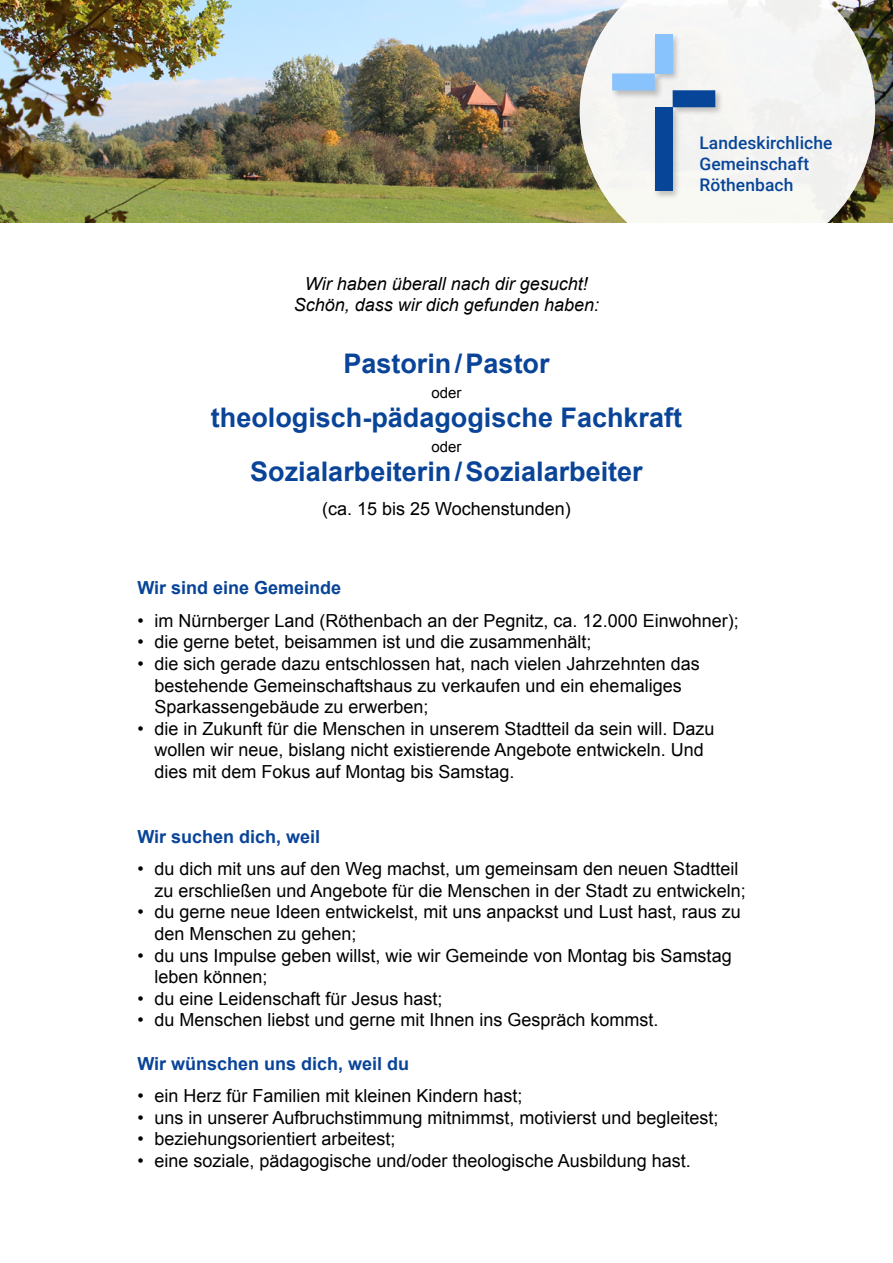
<style>
.page{position:relative;width:893px;height:1263px;background:#fff}
.page>*{position:absolute;margin:0;border:0;box-sizing:border-box;transform-origin:0 0}
.t1{font:700 27px/54px "Arial";color:#094498;text-align:center}
.t2{font:18px/21.6px "Arial";color:#000}
.t3{font:700 18px "Arial";color:#094498}
.t4{font:italic 18px/21.6px "Arial";color:#000;text-align:center}
.t5{font:500 17.4px/20.9px "Roboto";letter-spacing:.005em;color:#074599}
.t6{font:15px "Arial";color:#000}
</style>
<div class="page">
<img style="left:0;top:0;width:893px;height:223px">
<svg style="left:580px;top:0;width:295px;height:223px;fill:#f4f5f3"></svg>
<img style="left:651px;top:30px;width:32px;height:54px">
<div style="left:655px;top:34px;width:18px;height:40px;background:#88c3fd"></div>
<img style="left:651px;top:103px;width:32px;height:98px">
<div style="left:655px;top:107px;width:18px;height:84px;background:#074599"></div>
<img style="left:608px;top:69px;width:57px;height:32px">
<div style="left:612px;top:73px;width:43px;height:17px;background:#88c3fd"></div>
<img style="left:669px;top:86px;width:57px;height:32px">
<div style="left:673px;top:90px;width:42px;height:17px;background:#074599"></div>
<p class="t5" style="left:699px;top:132px;width:135px">Landeskirchliche<br>Gemeinschaft<br>Röthenbach</p>
<p class="t4" style="left:294px;top:273px;width:307px">Wir haben überall nach dir gesucht!<br>Schön, dass wir dich gefunden haben:</p>
<h1 class="t1" style="left:211px;top:337px;width:473px">Pastorin/Pastor theologisch-pädagogische Fachkraft<br>Sozialarbeiterin/Sozialarbeiter</h1>
<p class="t2" style="left:322px;top:498px;width:250px">(ca. 15 bis 25 Wochenstunden)</p>
<p class="t6" style="left:431px;top:383px;width:32px">oder</p>
<p class="t6" style="left:431px;top:437px;width:32px">oder</p>
<p class="t3" style="left:137px;top:576px;width:205px">Wir sind eine Gemeinde</p>
<p class="t2" style="left:137px;top:610px;width:603px">• im Nürnberger Land (Röthenbach an der Pegnitz, ca. 12.000 Einwohner);</p>
<p class="t2" style="left:137px;top:631px;width:456px">• die gerne betet, beisammen ist und die zusammenhält;</p>
<p class="t2" style="left:154px;top:653px;width:547px;text-indent:-17px">• die sich gerade dazu entschlossen hat, nach vielen Jahrzehnten das bestehende Gemeinschaftshaus zu verkaufen und ein ehemaliges<br>Sparkassengebäude zu erwerben;</p>
<p class="t2" style="left:154px;top:718px;width:562px;text-indent:-17px">• die in Zukunft für die Menschen in unserem Stadtteil da sein will. Dazu wollen wir neue, bislang nicht existierende Angebote entwickeln. Und dies mit dem Fokus auf Montag bis Samstag.</p>
<p class="t3" style="left:137px;top:825px;width:184px">Wir suchen dich, weil</p>
<p class="t2" style="left:154px;top:858px;width:593px;text-indent:-17px">• du dich mit uns auf den Weg machst, um gemeinsam den neuen Stadtteil zu erschließen und Angebote für die Menschen in der Stadt zu entwickeln;</p>
<p class="t2" style="left:154px;top:901px;width:588px;text-indent:-17px">• du gerne neue Ideen entwickelst, mit uns anpackst und Lust hast, raus zu den Menschen zu gehen;</p>
<p class="t2" style="left:154px;top:945px;width:579px;text-indent:-17px">• du uns Impulse geben willst, wie wir Gemeinde von Montag bis Samstag leben können;</p>
<p class="t2" style="left:137px;top:988px;width:307px">• du eine Leidenschaft für Jesus hast;</p>
<p class="t2" style="left:137px;top:1009px;width:523px">• du Menschen liebst und gerne mit Ihnen ins Gespräch kommst.</p>
<p class="t3" style="left:137px;top:1051px;width:273px">Wir wünschen uns dich, weil du</p>
<p class="t2" style="left:137px;top:1085px;width:387px">• ein Herz für Familien mit kleinen Kindern hast;</p>
<p class="t2" style="left:137px;top:1107px;width:583px">• uns in unserer Aufbruchstimmung mitnimmst, motivierst und begleitest;</p>
<p class="t2" style="left:137px;top:1128px;width:260px">• beziehungsorientiert arbeitest;</p>
<p class="t2" style="left:137px;top:1150px;width:555px">• eine soziale, pädagogische und/oder theologische Ausbildung hast.</p>
</div>
